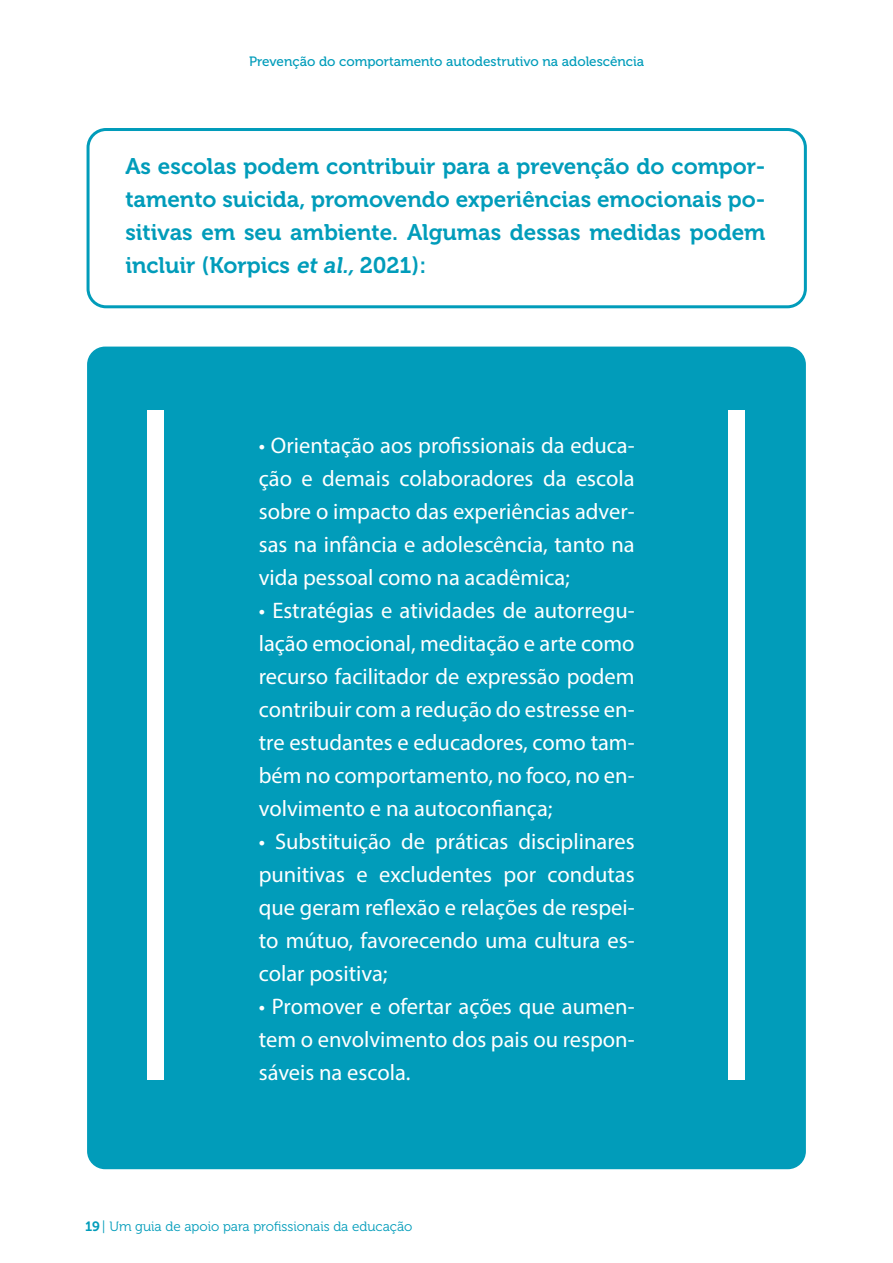
<style>
.page{position:relative;width:893px;height:1263px;background:#fff}
.page>*{position:absolute;margin:0;border:0;box-sizing:border-box;transform-origin:0 0}
.t1{font:22.5px/33px "Myriad Pro";color:#fff;text-align:justify}
.t2{font:22.5px/33px "Museo 700";color:#019cba;text-align:justify}
.t3{font:13.5px "Museo 500";color:#019cba}
.t4{font:13.5px "Museo 300";color:#019cba}
.s1{font-style:italic}
.s2{font-family:"Museo 700"}
</style>
<div class="page">
<div style="left:87px;top:347px;width:719px;height:822px;background:#019cba;border-radius:18px"></div>
<div style="left:87px;top:128px;width:720px;height:180px;border:3px solid #019cba;border-radius:18px"></div>
<div style="left:147px;top:410px;width:16px;height:670px;background:#fff"></div>
<div style="left:728px;top:410px;width:17px;height:670px;background:#fff"></div>
<p class="t3" style="left:249px;top:53px;width:397px">Prevenção do comportamento autodestrutivo na adolescência</p>
<p class="t2" style="left:125px;top:150px;width:642px">As escolas podem contribuir para a prevenção do compor&shy;tamento suicida, promovendo experiências emocionais po&shy;sitivas em seu ambiente. Algumas dessas medidas podem incluir (Korpics <span class="s1">et al.,</span> 2021):</p>
<p class="t1" style="left:259px;top:428px;width:377px">• Orientação aos profissionais da educa&shy;ção e demais colaboradores da escola sobre o impacto das experiências adver&shy;sas na infância e adolescência, tanto na vida pessoal como na acadêmica;</p>
<p class="t1" style="left:259px;top:593px;width:377px">• Estratégias e atividades de autorregu&shy;lação emocional, meditação e arte como recurso facilitador de expressão podem contribuir com a redução do estresse en&shy;tre estudantes e educadores, como tam&shy;bém no comportamento, no foco, no en&shy;volvimento e na autoconfiança;</p>
<p class="t1" style="left:259px;top:824px;width:377px">• Substituição de práticas disciplinares punitivas e excludentes por condutas que geram reflexão e relações de respei&shy;to mútuo, favorecendo uma cultura es&shy;colar positiva;</p>
<p class="t1" style="left:259px;top:989px;width:377px">• Promover e ofertar ações que aumen&shy;tem o envolvimento dos pais ou respon&shy;sáveis na escola.</p>
<p class="t4" style="left:85px;top:1219px;width:329px"><span class="s2">19</span> | Um guia de apoio para profissionais da educação</p>
</div>
